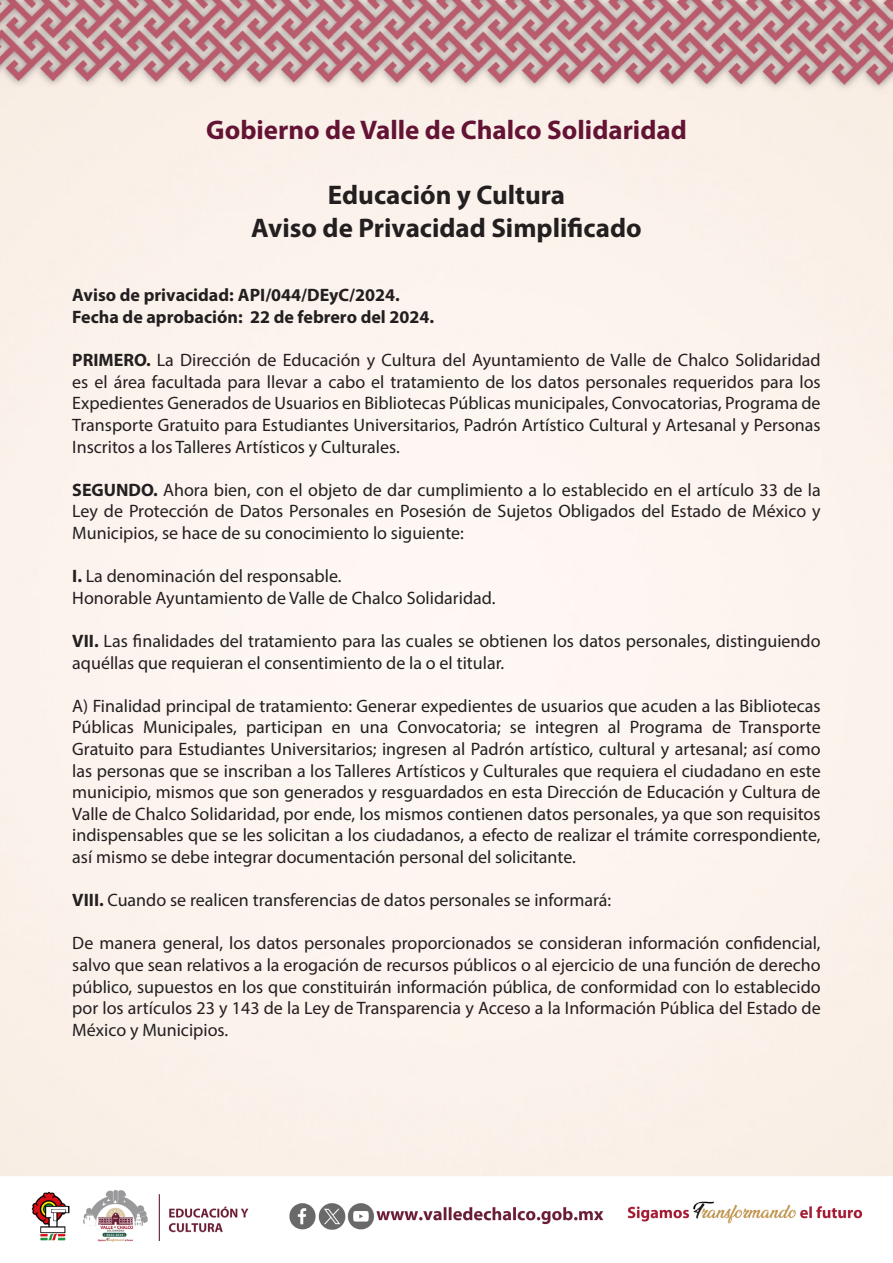
<style>
.page{position:relative;width:893px;height:1263px;background:#fff}
.page>*{position:absolute;margin:0;border:0;box-sizing:border-box;transform-origin:0 0}
.Estilo_de_párrafo_1{font:700 27px "Myriad Pro";color:#231f20}
.Estilo_de_párrafo_1-2{font:700 27px "Myriad Pro";color:#631334}
.Estilo_de_párrafo_1-3{font:18px/21.6px "Myriad Pro";color:#231f20;text-align:justify}
.Estilo_de_párrafo_1-4{font:700 18px "Myriad Pro";color:#231f20}
.s1{font-weight:700}
</style>
<div class="page">
<img style="left:0;top:0;width:893px;height:1242px">
<p class="Estilo_de_párrafo_1-2" style="left:206px;top:113px;width:482px">Gobierno de Valle de Chalco Solidaridad</p>
<p class="Estilo_de_párrafo_1" style="left:328px;top:177px;width:239px">Educación y Cultura</p>
<p class="Estilo_de_párrafo_1" style="left:251px;top:210px;width:392px">Aviso de Privacidad Simplificado</p>
<p class="Estilo_de_párrafo_1-4" style="left:72px;top:284px;width:329px">Aviso de privacidad: API/044/DEyC/2024.</p>
<p class="Estilo_de_párrafo_1-4" style="left:72px;top:305px;width:363px">Fecha de aprobación: 22 de febrero del 2024.</p>
<p class="Estilo_de_párrafo_1-3" style="left:72px;top:349px;width:750px"><span class="s1">PRIMERO.</span> La Dirección de Educación y Cultura del Ayuntamiento de Valle de Chalco Solidaridad es el área facultada para llevar a cabo el tratamiento de los datos personales requeridos para los Expedientes Generados de Usuarios en Bibliotecas Públicas municipales, Convocatorias, Programa de Transporte Gratuito para Estudiantes Universitarios, Padrón Artístico Cultural y Artesanal y Personas Inscritos a los Talleres Artísticos y Culturales.</p>
<p class="Estilo_de_párrafo_1-3" style="left:72px;top:479px;width:750px"><span class="s1">SEGUNDO.</span> Ahora bien, con el objeto de dar cumplimiento a lo establecido en el artículo 33 de la Ley de Protección de Datos Personales en Posesión de Sujetos Obligados del Estado de México y Municipios, se hace de su conocimiento lo siguiente:</p>
<p class="Estilo_de_párrafo_1-3" style="left:72px;top:565px;width:271px"><span class="s1">I.</span> La denominación del responsable.</p>
<p class="Estilo_de_párrafo_1-3" style="left:72px;top:587px;width:425px">Honorable Ayuntamiento de Valle de Chalco Solidaridad.</p>
<p class="Estilo_de_párrafo_1-3" style="left:72px;top:630px;width:750px"><span class="s1">VII.</span> Las finalidades del tratamiento para las cuales se obtienen los datos personales, distinguiendo aquéllas que requieran el consentimiento de la o el titular.</p>
<p class="Estilo_de_párrafo_1-3" style="left:72px;top:695px;width:750px">A) Finalidad principal de tratamiento: Generar expedientes de usuarios que acuden a las Bibliotecas Públicas Municipales, participan en una Convocatoria; se integren al Programa de Transporte Gratuito para Estudiantes Universitarios; ingresen al Padrón artístico, cultural y artesanal; así como las personas que se inscriban a los Talleres Artísticos y Culturales que requiera el ciudadano en este municipio, mismos que son generados y resguardados en esta Dirección de Educación y Cultura de Valle de Chalco Solidaridad, por ende, los mismos contienen datos personales, ya que son requisitos indispensables que se les solicitan a los ciudadanos, a efecto de realizar el trámite correspondiente, así mismo se debe integrar documentación personal del solicitante.</p>
<p class="Estilo_de_párrafo_1-3" style="left:72px;top:889px;width:540px"><span class="s1">VIII.</span> Cuando se realicen transferencias de datos personales se informará:</p>
<p class="Estilo_de_párrafo_1-3" style="left:72px;top:932px;width:750px">De manera general, los datos personales proporcionados se consideran información confidencial, salvo que sean relativos a la erogación de recursos públicos o al ejercicio de una función de derecho público, supuestos en los que constituirán información pública, de conformidad con lo establecido por los artículos 23 y 143 de la Ley de Transparencia y Acceso a la Información Pública del Estado de México y Municipios.</p>
</div>
